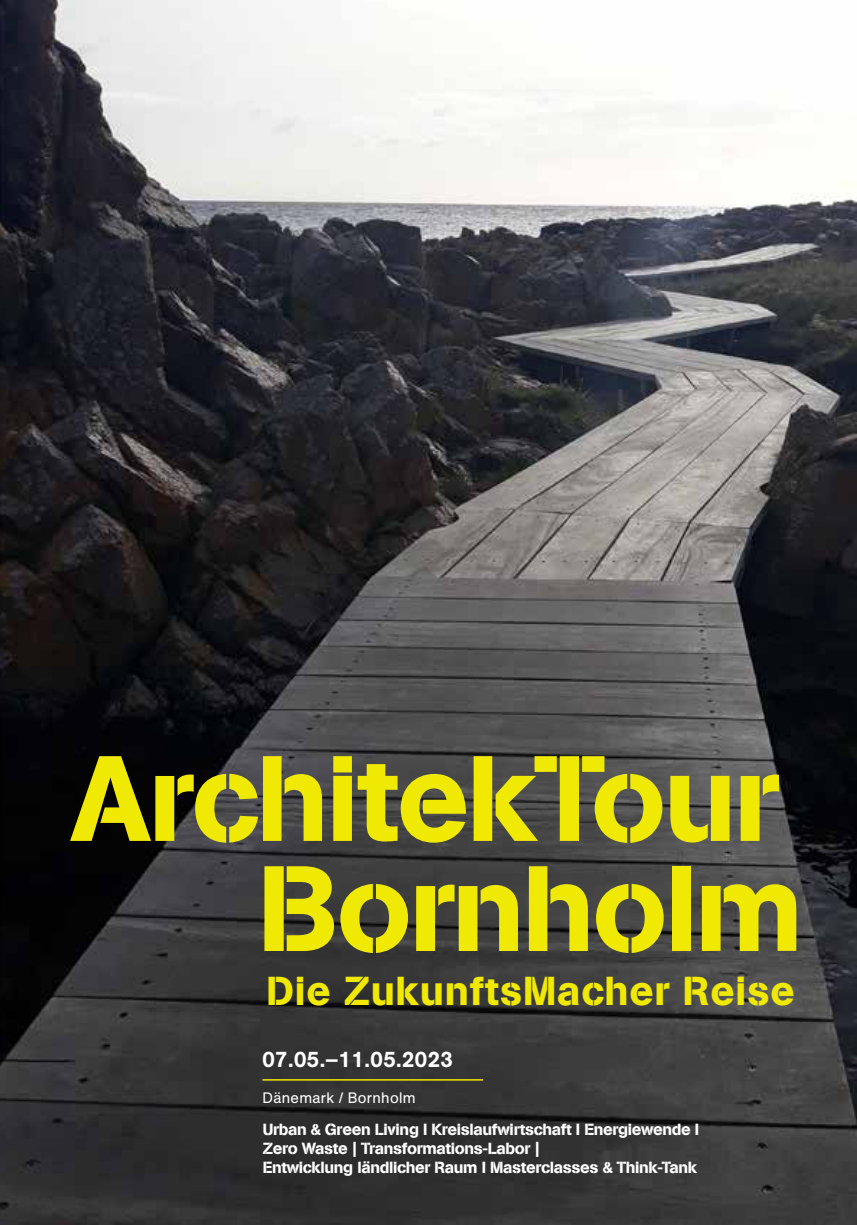
<style>
.page{position:relative;width:857px;height:1225px;background:#fff}
.page>*{position:absolute;margin:0;border:0;box-sizing:border-box;transform-origin:0 0}
.t1{font:120px/110px "AG Book Std Stencil";letter-spacing:-.02em;color:#f0e904;text-align:right}
.t2{font:40px "AG Book Std Stencil";letter-spacing:.02em;color:#f0e904}
.t3{font:500 22px "AG Book Pro";letter-spacing:.02em;color:#fff}
.t4{font:16px/19.2px "AG Book Std Stencil";letter-spacing:-.02em;color:#fff}
.t5{font:15px "AG Book Pro";letter-spacing:.02em;color:#fff}
</style>
<div class="page">
<img style="left:0;top:0;width:856px;height:1225px">
<hr style="left:262px;top:1079px;width:221px;height:1px;background:#f0e904">
<h1 class="t1" style="left:71px;top:746px;width:733px">ArchitekTour<br>Bornholm</h1>
<h2 class="t2" style="left:266px;top:967px;width:529px">Die ZukunftsMacher Reise</h2>
<h3 class="t3" style="left:262px;top:1045px;width:192px">07.05.–11.05.2023</h3>
<p class="t5" style="left:262px;top:1088px;width:154px">Dänemark / Bornholm</p>
<p class="t4" style="left:262px;top:1120px;width:438px">Urban &amp; Green Living I Kreislaufwirtschaft I Energiewende I<br>Zero Waste | Transformations-Labor |<br>Entwicklung ländlicher Raum I Masterclasses &amp; Think-Tank</p>
</div>
